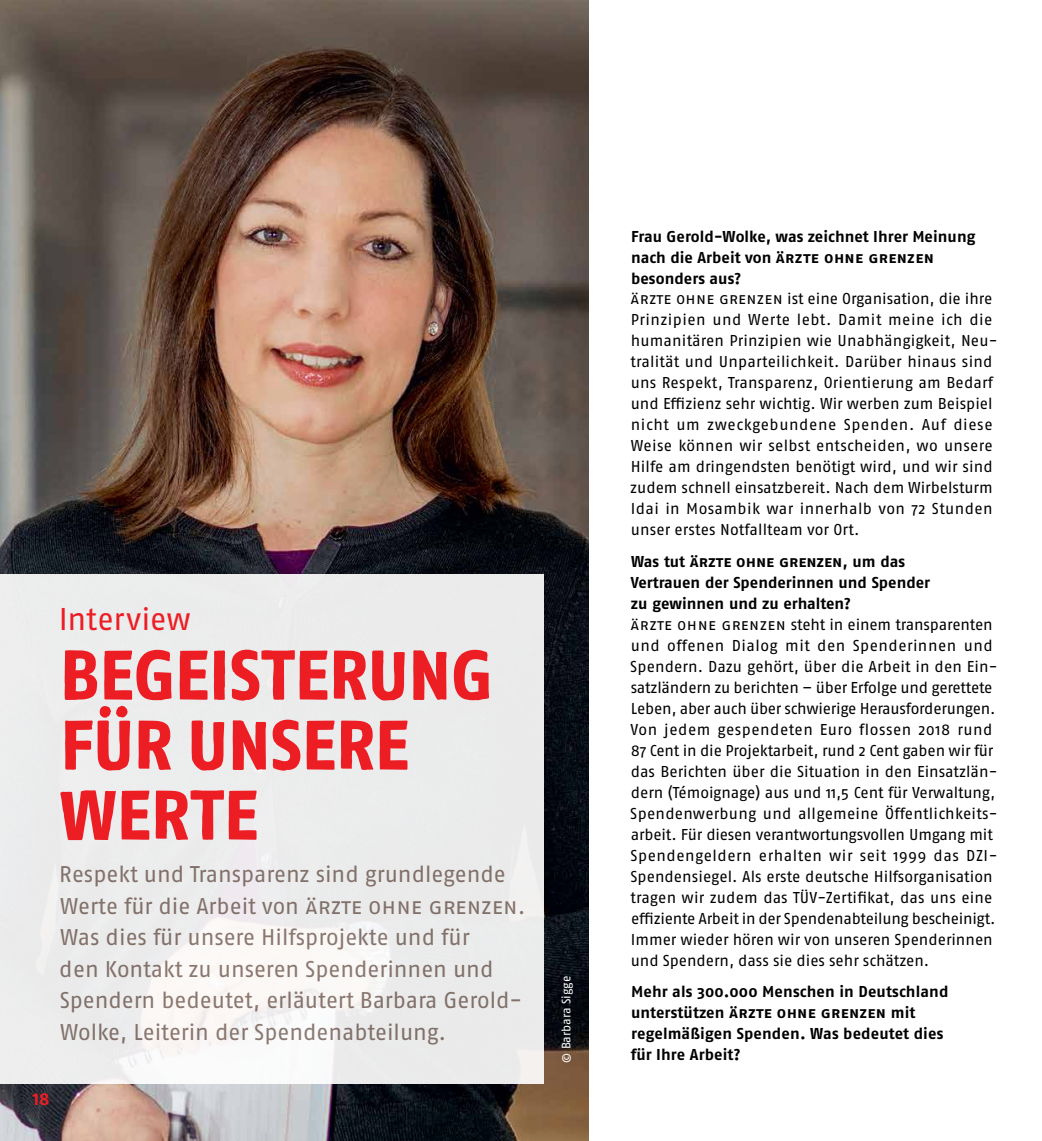
<style>
.page{position:relative;width:1042px;height:1141px;background:#fff}
.page>*{position:absolute;margin:0;border:0;box-sizing:border-box;transform-origin:0 0}
.t1{font:70px/70px "Fago Rough Bold Lf";letter-spacing:.005em;color:#ed1d24}
.t2{font:31.5px "Fago OT";color:#ed1d24}
.t3{font:22.75px/31.5px "Fago OT";color:#8d7b73}
.t4{font:700 17.5px "Fago OT";color:#ed1d24}
.t5{font:15.75px/21px "Fago OT";letter-spacing:.005em;color:#000}
.t6{font:700 15.75px/21px "Fago OT";letter-spacing:.005em;color:#000}
.t7{font:12.25px "Fago OT";color:#fff}
</style>
<div class="page">
<img style="left:0;top:0;width:588px;height:1141px">
<div style="left:0;top:574px;width:543px;height:510px;background:linear-gradient(to bottom,#e9eaeb,#f1f0f0)"></div>
<h2 class="t2" style="left:59px;top:600px;width:133px">Interview</h2>
<h1 class="t1" style="left:61px;top:640px;width:434px">BEGEISTERUNG<br>FÜR UNSERE<br>WERTE</h1>
<p class="t3" style="left:59px;top:858px;width:467px">Respekt und Transparenz sind grundlegende Werte für die Arbeit von Ärzte ohne Grenzen.<br>Was dies für unsere Hilfsprojekte und für<br>den Kontakt zu unseren Spenderinnen und Spendern bedeutet, erläutert Barbara Gerold-Wolke, Leiterin der Spendenabteilung.</p>
<p class="t4" style="left:33px;top:1089px;width:18px">18</p>
<p class="t7" style="left:559px;top:1062px;width:88px;rotate:-90deg">© Barbara Sigge</p>
<p class="t6" style="left:631px;top:225px;width:346px">Frau Gerold-Wolke, was zeichnet Ihrer Meinung nach die Arbeit von ärzte ohne grenzen besonders aus?</p>
<p class="t5" style="left:630px;top:288px;width:366px">ärzte ohne g renzen ist eine Organisation, die ihre Prinzipien und Werte lebt. Damit meine ich die humanitären Prinzipien wie Unabhängigkeit, Neu&shy;tralität und Unparteilichkeit. Darüber hinaus sind uns Respekt, Transparenz, Orientierung am Bedarf und Effizienz sehr wichtig. Wir werben zum Beispiel nicht um zweckgebundene Spenden. Auf diese Weise können wir selbst entscheiden, wo unsere Hilfe am dringendsten benötigt wird, und wir sind zudem schnell einsatzbereit. Nach dem Wirbelsturm Idai in Mosambik war innerhalb von 72 Stunden unser erstes Notfallteam vor Ort.</p>
<p class="t6" style="left:631px;top:551px;width:301px">Was tut ärzte ohne grenzen, um das<br>Vertrauen der Spenderinnen und Spender zu gewinnen und zu erhalten?</p>
<p class="t5" style="left:630px;top:614px;width:369px">ärzte ohne g renzen steht in einem transparenten und offenen Dialog mit den Spenderinnen und Spendern. Dazu gehört, über die Arbeit in den Ein&shy;satzländern zu berichten – über Erfolge und gerettete Leben, aber auch über schwierige Herausforderungen.<br>Von jedem gespendeten Euro flossen 2018 rund 87 Cent in die Projektarbeit, rund 2 Cent gaben wir für das Berichten über die Situation in den Einsatzlän&shy;dern (Témoignage) aus und 11,5 Cent für Verwaltung, Spendenwerbung und allgemeine Öffentlichkeits&shy;arbeit. Für diesen verantwortungsvollen Umgang mit Spendengeldern erhalten wir seit 1999 das DZI-Spendensiegel. Als erste deutsche Hilfsorganisation tragen wir zudem das TÜV-Zertifikat, das uns eine effiziente Arbeit in der Spendenabteilung bescheinigt.<br>Immer wieder hören wir von unseren Spenderinnen und Spendern, dass sie dies sehr schätzen.</p>
<p class="t6" style="left:631px;top:981px;width:319px">Mehr als 300.000 Menschen in Deutschland unterstützen Ärzte ohne Grenzen mit regelmäßigen Spenden. Was bedeutet dies für Ihre Arbeit?</p>
</div>
